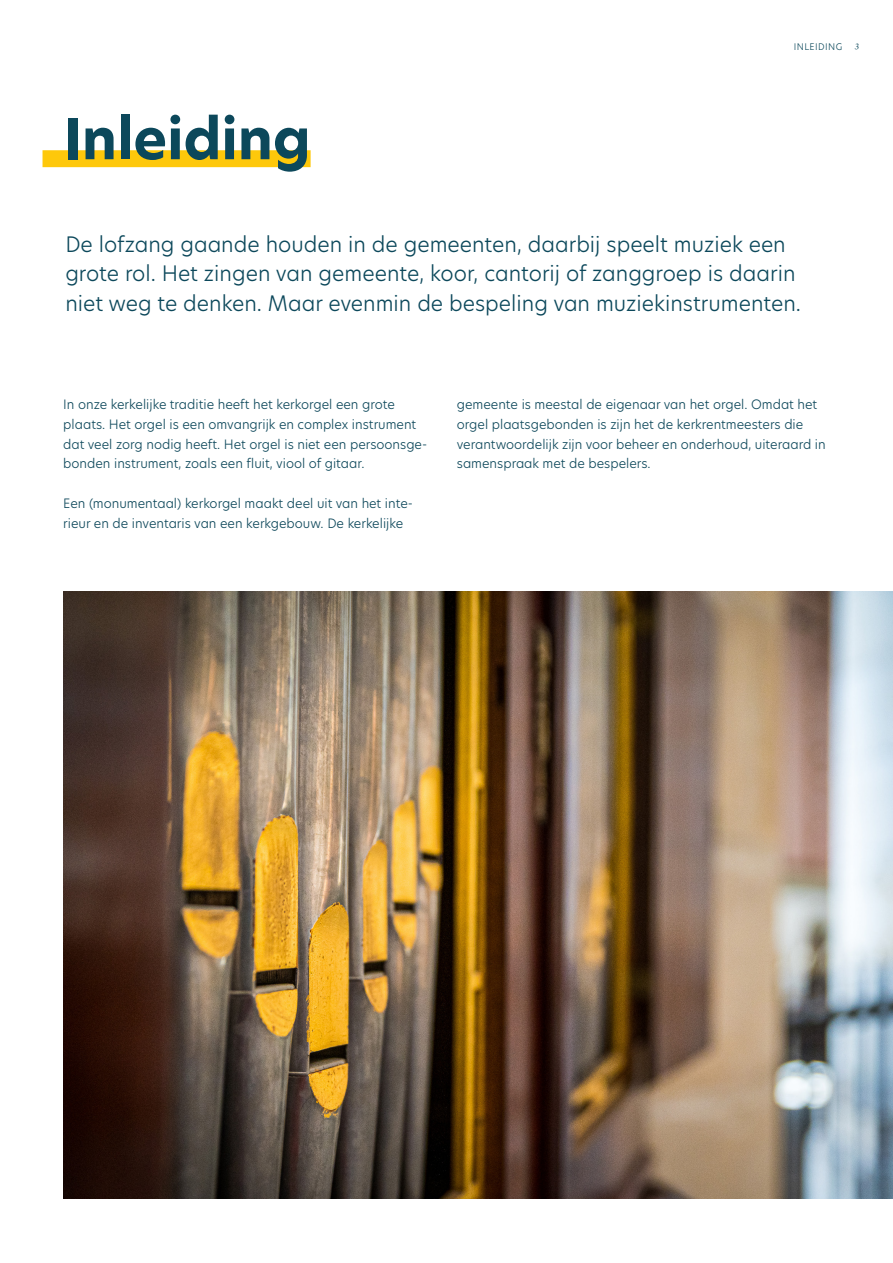
<style>
.page{position:relative;width:893px;height:1263px;background:#fff}
.page>*{position:absolute;margin:0;border:0;box-sizing:border-box;transform-origin:0 0}
.Kop_blauw__gele_stre{font:700 55.5px "New Hero";color:#0c485b}
.Intro_wit{font:300 21px/29.4px "New Hero";color:#0c485b}
.Brood{font:300 12.75px/19.8px "New Hero";color:#0e485b}
.t1{font:300 9px "New Hero";letter-spacing:.05em;color:#0c485b}
.t2{font:italic 9px "Arno Pro";color:#0c485b}
</style>
<div class="page">
<div style="left:43px;top:150px;width:268px;height:17px;background:#fec80b"></div>
<img style="left:64px;top:591px;width:829px;height:608px">
<p class="Kop_blauw__gele_stre" style="left:64px;top:101px;width:248px">Inleiding</p>
<p class="t1" style="left:794px;top:40px;width:50px">INLEIDING</p>
<p class="t2" style="left:855px;top:41px;width:6px">3</p>
<p class="Intro_wit" style="left:65px;top:229px;width:737px">De lofzang gaande houden in de gemeenten, daarbij speelt muziek een grote rol. Het zingen van gemeente, koor, cantorij of zanggroep is daarin niet weg te denken. Maar evenmin de bespeling van muziekinstrumenten.</p>
<p class="Brood" style="left:63px;top:394px;width:365px">In onze kerkelijke traditie heeft het kerkorgel een grote plaats. Het orgel is een omvangrijk en complex instrument dat veel zorg nodig heeft. Het orgel is niet een persoonsge&shy;bonden instrument, zoals een fluit, viool of gitaar.</p>
<p class="Brood" style="left:63px;top:493px;width:351px">Een (monumentaal) kerkorgel maakt deel uit van het inte&shy;rieur en de inventaris van een kerkgebouw. De kerkelijke</p>
<p class="Brood" style="left:457px;top:394px;width:370px">gemeente is meestal de eigenaar van het orgel. Omdat het orgel plaatsgebonden is zijn het de kerkrentmeesters die verantwoordelijk zijn voor beheer en onderhoud, uiteraard in samenspraak met de bespelers.</p>
</div>
